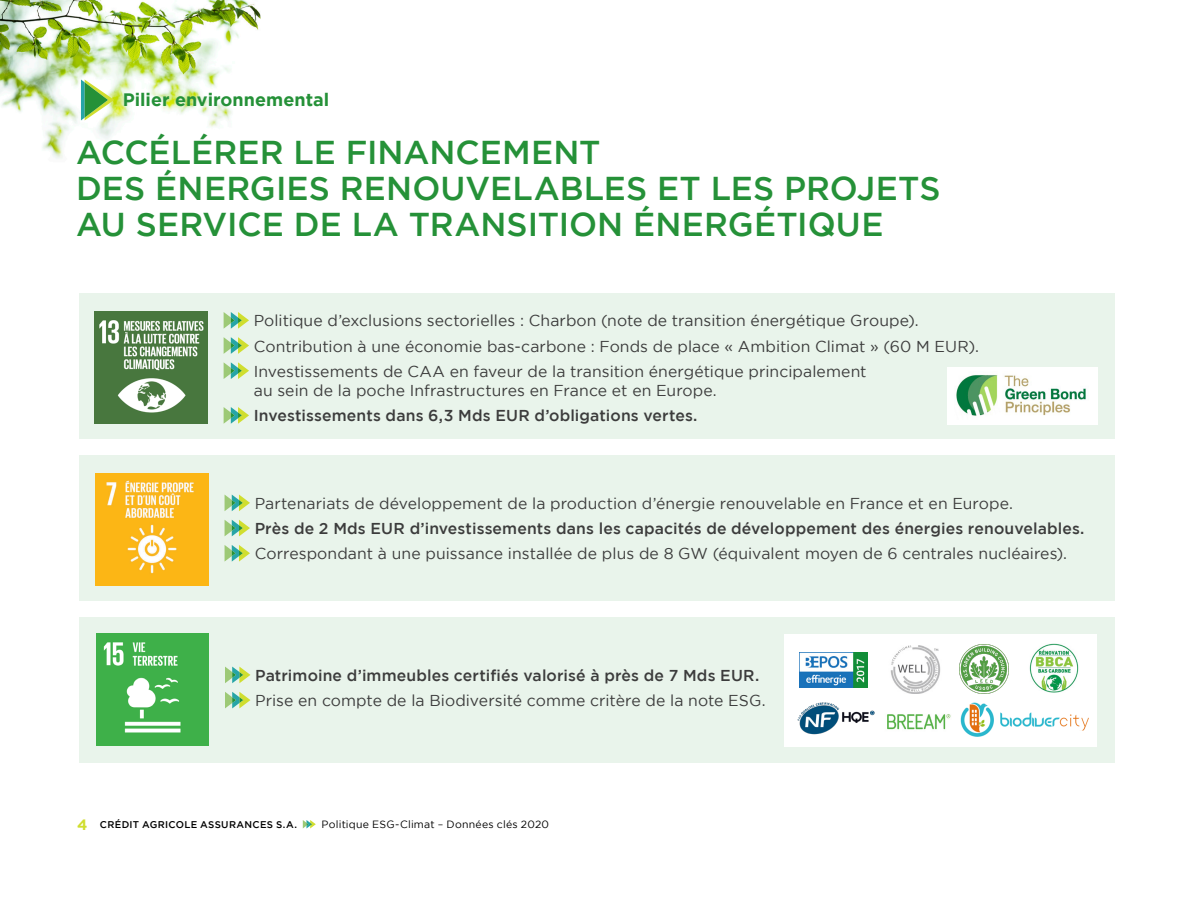
<style>
.page{position:relative;width:1200px;height:900px;background:#fff}
.page>*{position:absolute;margin:0;border:0;box-sizing:border-box;transform-origin:0 0}
.t1{font:500 33px/36px "Gotham";letter-spacing:.005em;color:#259138}
.Som_Grand_titre_1{font:700 18px "Gotham";color:#259138}
.Titre_graphique{font:15.75px/19.5px "Gotham";letter-spacing:.005em;color:#3c3c3c}
.Titre_graphique-2{font:500 15.75px "Gotham";letter-spacing:.01em;color:#3c3c3c}
.t2{font:700 15px "Gotham";color:#d0de2f}
.t3{font:10.5px "Gotham";letter-spacing:.02em;color:#000}
.t4{font:500 9.75px "Gotham";letter-spacing:.03em;color:#000}
</style>
<div class="page">
<div style="left:80px;top:294px;width:1035px;height:145px;background:#e9f4eb"></div>
<div style="left:80px;top:455px;width:1035px;height:146px;background:#e9f4eb"></div>
<div style="left:80px;top:617px;width:1035px;height:146px;background:#e9f4eb"></div>
<img style="left:0;top:0;width:260px;height:159px">
<svg style="left:81px;top:80px;width:33px;height:40px"></svg>
<svg style="left:224px;top:312px;width:25px;height:17px"></svg>
<svg style="left:224px;top:337px;width:25px;height:17px"></svg>
<svg style="left:224px;top:362px;width:25px;height:17px"></svg>
<svg style="left:224px;top:407px;width:25px;height:17px"></svg>
<svg style="left:225px;top:495px;width:25px;height:16px"></svg>
<svg style="left:225px;top:520px;width:25px;height:16px"></svg>
<svg style="left:225px;top:545px;width:25px;height:17px"></svg>
<svg style="left:225px;top:667px;width:25px;height:16px"></svg>
<svg style="left:225px;top:692px;width:25px;height:16px"></svg>
<img style="left:95px;top:311px;width:112px;height:113px">
<img style="left:96px;top:473px;width:112px;height:113px">
<img style="left:96px;top:633px;width:113px;height:113px">
<div style="left:947px;top:367px;width:150px;height:57px;background:#fff"></div>
<img style="left:956px;top:374px;width:130px;height:42px">
<div style="left:784px;top:634px;width:313px;height:113px;background:#fff"></div>
<img style="left:800px;top:652px;width:68px;height:36px">
<img style="left:1029px;top:644px;width:50px;height:48px">
<img style="left:960px;top:702px;width:129px;height:35px">
<img style="left:887px;top:714px;width:64px;height:16px">
<img style="left:960px;top:645px;width:48px;height:49px">
<img style="left:890px;top:645px;width:51px;height:48px">
<img style="left:797px;top:702px;width:78px;height:33px">
<svg style="left:303px;top:820px;width:13px;height:8px"></svg>
<p class="Som_Grand_titre_1" style="left:123px;top:90px;width:208px">Pilier environnemental</p>
<p class="t1" style="left:76px;top:133px;width:866px">ACCÉLÉRER LE FINANCEMENT<br>DES ÉNERGIES RENOUVELABLES ET LES PROJETS<br>AU SERVICE DE LA TRANSITION ÉNERGÉTIQUE</p>
<p class="Titre_graphique" style="left:254px;top:311px;width:666px">Politique d’exclusions sectorielles : Charbon (note de transition énergétique Groupe).</p>
<p class="Titre_graphique" style="left:254px;top:336px;width:727px">Contribution à une économie bas-carbone : Fonds de place « Ambition Climat » (60 M EUR).</p>
<p class="Titre_graphique" style="left:254px;top:361px;width:614px">Investissements de CAA en faveur de la transition énergétique principalement au sein de la poche Infrastructures en France et en Europe.</p>
<p class="Titre_graphique-2" style="left:254px;top:407px;width:445px">Investissements dans 6,3 Mds EUR d’obligations vertes.</p>
<p class="Titre_graphique" style="left:255px;top:493px;width:760px">Partenariats de développement de la production d’énergie renouvelable en France et en Europe.</p>
<p class="Titre_graphique-2" style="left:255px;top:520px;width:831px">Près de 2 Mds EUR d’investissements dans les capacités de développement des énergies renouvelables.</p>
<p class="Titre_graphique" style="left:255px;top:544px;width:814px">Correspondant à une puissance installée de plus de 8 GW (équivalent moyen de 6 centrales nucléaires).</p>
<p class="Titre_graphique-2" style="left:255px;top:666px;width:506px">Patrimoine d’immeubles certifiés valorisé à près de 7 Mds EUR.</p>
<p class="Titre_graphique" style="left:255px;top:691px;width:512px">Prise en compte de la Biodiversité comme critère de la note ESG.</p>
<p class="t2" style="left:77px;top:816px;width:12px">4</p>
<p class="t4" style="left:100px;top:819px;width:198px">CRÉDIT AGRICOLE ASSURANCES S.A.</p>
<p class="t3" style="left:322px;top:819px;width:229px">Politique ESG-Climat – Données clés 2020</p>
</div>
